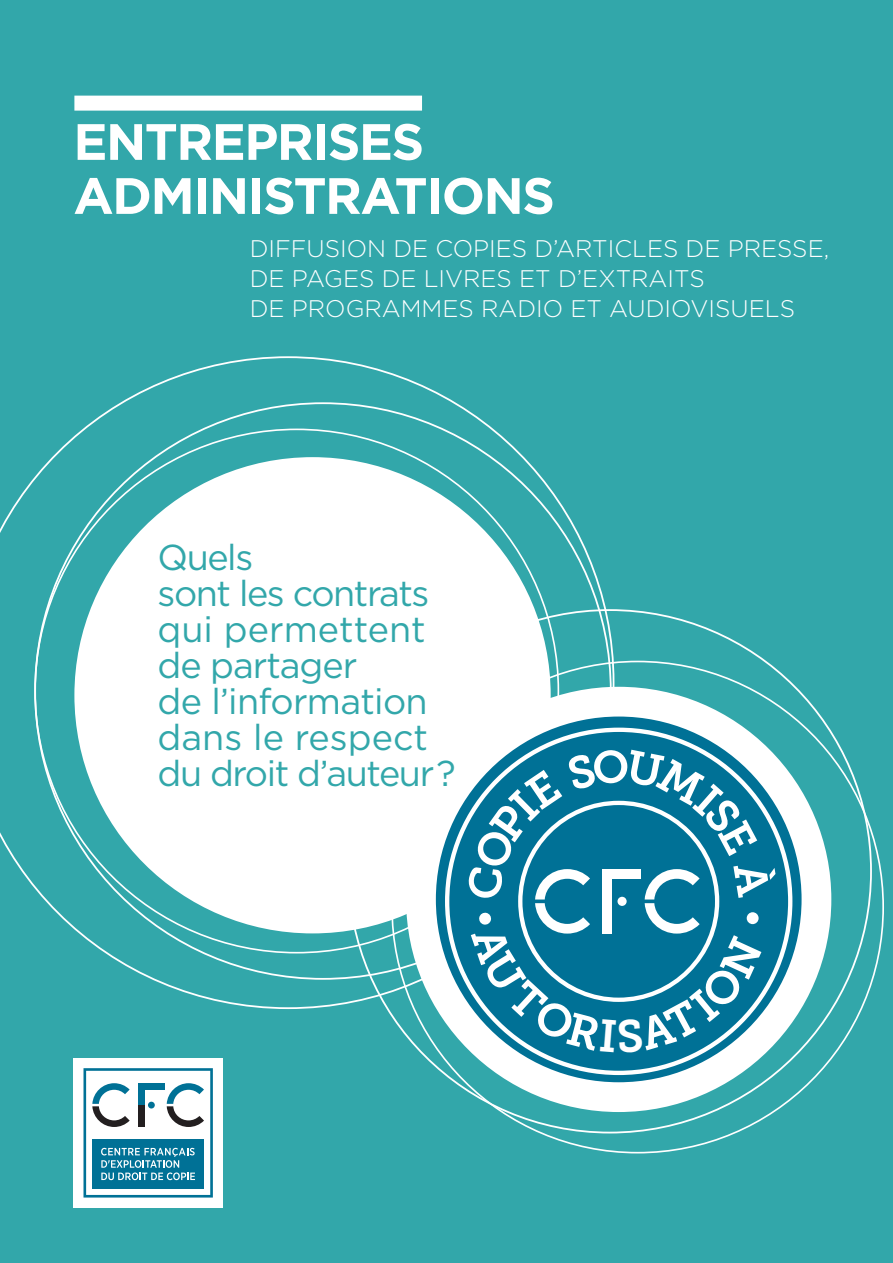
<style>
.page{position:relative;width:893px;height:1263px;background:#32a7aa}
.page>*{position:absolute;margin:0;border:0;box-sizing:border-box;transform-origin:0 0}
.t1{font:700 51px/54px "Gotham";letter-spacing:-.03em;color:#fff}
.t2{font:36px/36px "Gotham";letter-spacing:-.03em;color:#32a7aa}
.t3{font:300 24px/30px "Gotham";color:#fff}
</style>
<div class="page">
<svg style="left:0;top:356px;width:614px;height:653px"></svg>
<div style="left:74px;top:457px;width:477px;height:476px;background:#fff;border-radius:50%"></div>
<div style="left:406px;top:687px;width:425px;height:425px;background:#fff;border-radius:50%"></div>
<div style="left:436px;top:716px;width:365px;height:366px;background:#007196;border-radius:50%"></div>
<svg style="left:445px;top:728px;width:347px;height:347px"></svg>
<div style="left:74px;top:96px;width:348px;height:15px;background:#fff"></div>
<div style="left:73px;top:1058px;width:150px;height:150px;background:#fff"></div>
<svg style="left:83px;top:1068px;width:130px;height:129px"></svg>
<svg style="left:468px;top:750px;width:307px;height:303px"></svg>
<h1 class="t1" style="left:73px;top:113px;width:483px">ENTREPRISES<br>ADMINISTRATIONS</h1>
<p class="t3" style="left:250px;top:233px;width:581px">DIFFUSION DE COPIES D’ARTICLES DE PRESSE,<br>DE PAGES DE LIVRES ET D’EXTRAITS<br>DE PROGRAMMES RADIO ET AUDIOVISUELS</p>
<h2 class="t2" style="left:158px;top:538px;width:300px">Quels<br>sont les contrats qui permettent de partager<br>de l’information dans le respect du droit d’auteur ?</h2>
</div>
